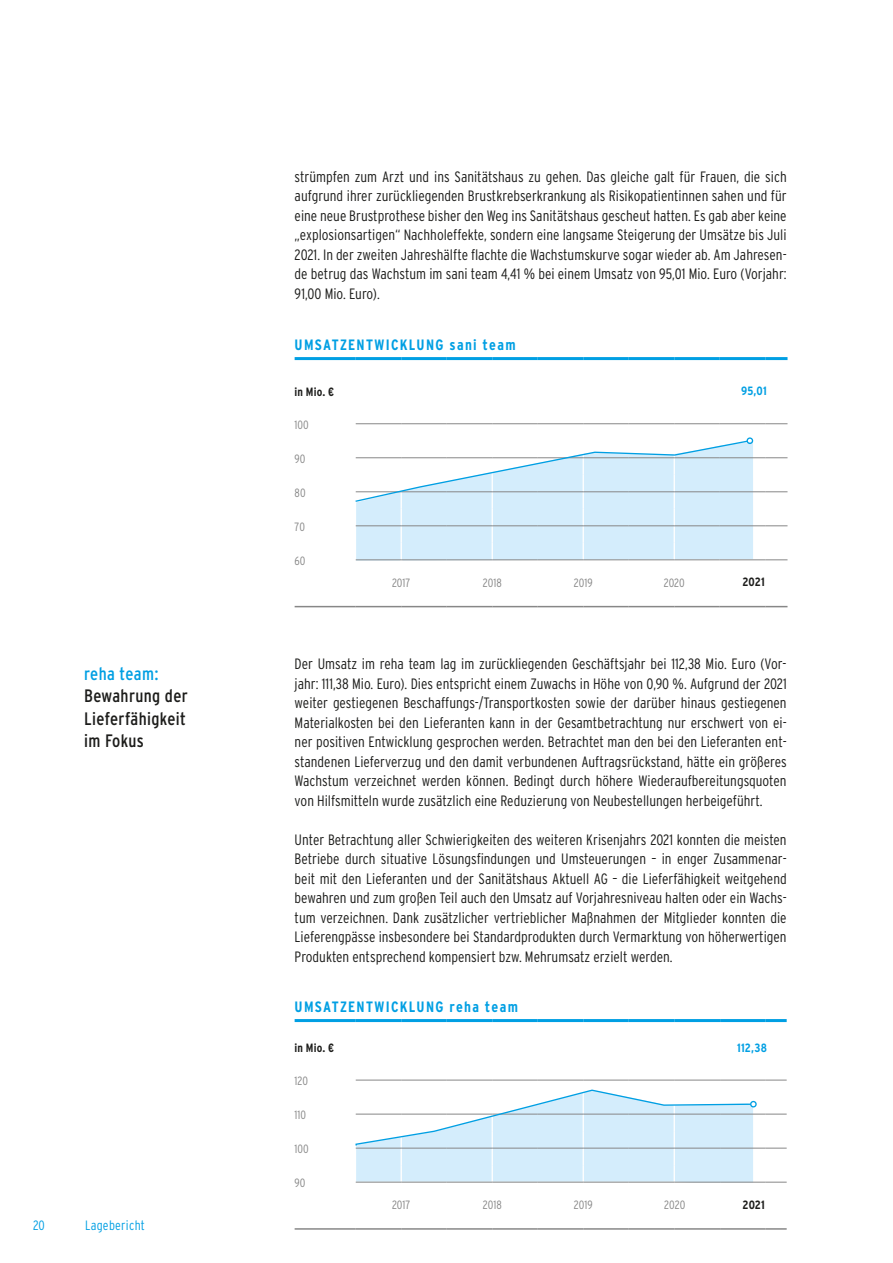
<style>
.page{position:relative;width:893px;height:1263px;background:#fff}
.page>*{position:absolute;margin:0;border:0;box-sizing:border-box;transform-origin:0 0}
.t1{font:condensed 18px/22.5px "Interstate";letter-spacing:.02em;color:#1d1d1b;text-align:justify}
.t2{font:condensed 18px "Interstate";letter-spacing:.02em;color:#009fe3}
.t3{font:300 condensed 15px/19.5px "Interstate";color:#1d1d1b;text-align:justify}
.t4{font:700 condensed 15px "Interstate";letter-spacing:.085em;color:#009fe3}
.t5{font:300 condensed 13.5px "Interstate";letter-spacing:.02em;color:#009fe3}
.t6{font:300 condensed 12px "Interstate";color:#878787}
.t7{font:700 condensed 12px "Interstate";letter-spacing:.01em;color:#1d1d1b}
.t8{font:700 condensed 12px "Interstate";letter-spacing:.01em;color:#009fe3}
</style>
<div class="page">
<hr style="left:295px;top:1228px;width:61px;height:2px;background:#878787">
<hr style="left:295px;top:1019px;width:61px;height:3px;background:#009fe3">
<hr style="left:356px;top:1019px;width:45px;height:3px;background:#009fe3">
<hr style="left:401px;top:1019px;width:46px;height:3px;background:#009fe3">
<hr style="left:447px;top:1019px;width:45px;height:3px;background:#009fe3">
<hr style="left:492px;top:1019px;width:46px;height:3px;background:#009fe3">
<hr style="left:538px;top:1019px;width:45px;height:3px;background:#009fe3">
<hr style="left:583px;top:1019px;width:46px;height:3px;background:#009fe3">
<hr style="left:629px;top:1019px;width:45px;height:3px;background:#009fe3">
<hr style="left:674px;top:1019px;width:47px;height:3px;background:#009fe3">
<hr style="left:721px;top:1019px;width:44px;height:3px;background:#009fe3">
<hr style="left:765px;top:1019px;width:22px;height:3px;background:#009fe3">
<hr style="left:356px;top:1182px;width:45px;height:1px;background:#878787">
<hr style="left:401px;top:1182px;width:46px;height:1px;background:#878787">
<hr style="left:447px;top:1182px;width:45px;height:1px;background:#878787">
<hr style="left:492px;top:1182px;width:46px;height:1px;background:#878787">
<hr style="left:538px;top:1182px;width:45px;height:1px;background:#878787">
<hr style="left:583px;top:1182px;width:46px;height:1px;background:#878787">
<hr style="left:629px;top:1182px;width:45px;height:1px;background:#878787">
<hr style="left:674px;top:1182px;width:47px;height:1px;background:#878787">
<hr style="left:721px;top:1182px;width:44px;height:1px;background:#878787">
<svg style="left:765px;top:1182px;width:22px;height:1px"></svg>
<hr style="left:356px;top:1228px;width:45px;height:2px;background:#878787">
<hr style="left:401px;top:1228px;width:46px;height:2px;background:#878787">
<hr style="left:447px;top:1228px;width:45px;height:2px;background:#878787">
<hr style="left:492px;top:1228px;width:46px;height:2px;background:#878787">
<hr style="left:538px;top:1228px;width:45px;height:2px;background:#878787">
<hr style="left:583px;top:1228px;width:46px;height:2px;background:#878787">
<hr style="left:629px;top:1228px;width:45px;height:2px;background:#878787">
<hr style="left:674px;top:1228px;width:47px;height:2px;background:#878787">
<hr style="left:721px;top:1228px;width:44px;height:2px;background:#878787">
<hr style="left:765px;top:1228px;width:22px;height:2px;background:#878787">
<hr style="left:721px;top:1148px;width:44px;height:1px;background:#878787">
<svg style="left:765px;top:1148px;width:22px;height:1px"></svg>
<hr style="left:721px;top:1114px;width:44px;height:1px;background:#878787">
<svg style="left:765px;top:1114px;width:22px;height:1px"></svg>
<hr style="left:721px;top:1080px;width:44px;height:1px;background:#878787">
<svg style="left:765px;top:1080px;width:22px;height:1px"></svg>
<svg style="left:355px;top:1079px;width:398px;height:103px"></svg>
<div style="left:750px;top:1101px;width:7px;height:6px;border:1px solid #009fe3;border-radius:50%"></div>
<hr style="left:295px;top:606px;width:61px;height:1px;background:#878787">
<hr style="left:295px;top:357px;width:61px;height:3px;background:#009fe3">
<hr style="left:356px;top:357px;width:45px;height:3px;background:#009fe3">
<hr style="left:401px;top:357px;width:46px;height:3px;background:#009fe3">
<hr style="left:447px;top:357px;width:45px;height:3px;background:#009fe3">
<hr style="left:492px;top:357px;width:46px;height:3px;background:#009fe3">
<hr style="left:538px;top:357px;width:45px;height:3px;background:#009fe3">
<hr style="left:583px;top:357px;width:46px;height:3px;background:#009fe3">
<hr style="left:629px;top:357px;width:45px;height:3px;background:#009fe3">
<hr style="left:674px;top:357px;width:46px;height:3px;background:#009fe3">
<hr style="left:720px;top:357px;width:45px;height:3px;background:#009fe3">
<hr style="left:765px;top:357px;width:22px;height:3px;background:#009fe3">
<hr style="left:720px;top:423px;width:45px;height:1px;background:#878787">
<svg style="left:765px;top:423px;width:22px;height:1px"></svg>
<hr style="left:720px;top:457px;width:45px;height:1px;background:#878787">
<svg style="left:765px;top:457px;width:22px;height:1px"></svg>
<hr style="left:356px;top:606px;width:45px;height:1px;background:#878787">
<hr style="left:401px;top:606px;width:46px;height:1px;background:#878787">
<hr style="left:447px;top:606px;width:45px;height:1px;background:#878787">
<hr style="left:492px;top:606px;width:46px;height:1px;background:#878787">
<hr style="left:538px;top:606px;width:45px;height:1px;background:#878787">
<hr style="left:583px;top:606px;width:46px;height:1px;background:#878787">
<hr style="left:629px;top:606px;width:45px;height:1px;background:#878787">
<hr style="left:674px;top:606px;width:46px;height:1px;background:#878787">
<hr style="left:720px;top:606px;width:45px;height:1px;background:#878787">
<svg style="left:765px;top:606px;width:22px;height:1px"></svg>
<hr style="left:720px;top:491px;width:45px;height:1px;background:#878787">
<svg style="left:765px;top:491px;width:22px;height:1px"></svg>
<hr style="left:720px;top:525px;width:45px;height:1px;background:#878787">
<svg style="left:765px;top:525px;width:22px;height:1px"></svg>
<hr style="left:356px;top:559px;width:45px;height:1px;background:#878787">
<hr style="left:401px;top:559px;width:46px;height:1px;background:#878787">
<hr style="left:447px;top:559px;width:45px;height:1px;background:#878787">
<hr style="left:492px;top:559px;width:46px;height:1px;background:#878787">
<hr style="left:538px;top:559px;width:45px;height:1px;background:#878787">
<hr style="left:583px;top:559px;width:46px;height:1px;background:#878787">
<hr style="left:629px;top:559px;width:45px;height:1px;background:#878787">
<hr style="left:674px;top:559px;width:46px;height:1px;background:#878787">
<hr style="left:720px;top:559px;width:45px;height:1px;background:#878787">
<svg style="left:765px;top:559px;width:22px;height:1px"></svg>
<svg style="left:355px;top:423px;width:394px;height:136px"></svg>
<div style="left:747px;top:437px;width:6px;height:7px;border:1px solid #009fe3;border-radius:50%"></div>
<p class="t2" style="left:84px;top:662px;width:76px">reha team:</p>
<p class="t1" style="left:84px;top:684px;width:105px">Bewahrung der Lieferfähigkeit im Fokus</p>
<p class="t5" style="left:33px;top:1217px;width:13px">20</p>
<p class="t5" style="left:85px;top:1217px;width:61px">Lagebericht</p>
<p class="t3" style="left:295px;top:167px;width:494px">strümpfen zum Arzt und ins Sanitätshaus zu gehen. Das gleiche galt für Frauen, die sich aufgrund ihrer zurückliegenden Brustkrebserkrankung als Risikopatientinnen sahen und für eine neue Brustprothese bisher den Weg ins Sanitätshaus gescheut hatten. Es gab aber keine „explosionsartigen“ Nachholeffekte, sondern eine langsame Steigerung der Umsätze bis Juli 2021. In der zweiten Jahreshälfte flachte die Wachstumskurve sogar wieder ab. Am Jahresen&shy;de betrug das Wachstum im sani team 4,41 % bei einem Umsatz von 95,01 Mio. Euro (Vorjahr:<br>91,00 Mio. Euro).</p>
<p class="t4" style="left:295px;top:336px;width:223px">UMSATZENTWICKLUNG sani team</p>
<p class="t7" style="left:295px;top:385px;width:41px">in Mio. €</p>
<p class="t6" style="left:295px;top:417px;width:16px">100</p>
<p class="t6" style="left:295px;top:451px;width:12px">90</p>
<p class="t6" style="left:295px;top:485px;width:12px">80</p>
<p class="t6" style="left:295px;top:519px;width:12px">70</p>
<p class="t6" style="left:295px;top:553px;width:12px">60</p>
<p class="t6" style="left:392px;top:575px;width:20px">2017</p>
<p class="t6" style="left:483px;top:575px;width:20px">2018</p>
<p class="t6" style="left:574px;top:575px;width:20px">2019</p>
<p class="t6" style="left:664px;top:575px;width:23px">2020</p>
<p class="t7" style="left:742px;top:575px;width:24px">2021</p>
<p class="t8" style="left:741px;top:384px;width:27px">95,01</p>
<p class="t3" style="left:295px;top:654px;width:494px">Der Umsatz im reha team lag im zurückliegenden Geschäftsjahr bei 112,38 Mio. Euro (Vor&shy;jahr: 111,38 Mio. Euro). Dies entspricht einem Zuwachs in Höhe von 0,90 %. Aufgrund der 2021 weiter gestiegenen Beschaffungs-/Transportkosten sowie der darüber hinaus gestiegenen Materialkosten bei den Lieferanten kann in der Gesamtbetrachtung nur erschwert von ei&shy;ner positiven Entwicklung gesprochen werden. Betrachtet man den bei den Lieferanten ent&shy;standenen Lieferverzug und den damit verbundenen Auftragsrückstand, hätte ein größeres Wachstum verzeichnet werden können. Bedingt durch höhere Wiederaufbereitungsquoten von Hilfsmitteln wurde zusätzlich eine Reduzierung von Neubestellungen herbeigeführt.</p>
<p class="t3" style="left:295px;top:830px;width:494px">Unter Betrachtung aller Schwierigkeiten des weiteren Krisenjahrs 2021 konnten die meisten Betriebe durch situative Lösungsfindungen und Umsteuerungen – in enger Zusammenar&shy;beit mit den Lieferanten und der Sanitätshaus Aktuell AG – die Lieferfähigkeit weitgehend bewahren und zum großen Teil auch den Umsatz auf Vorjahresniveau halten oder ein Wachs&shy;tum verzeichnen. Dank zusätzlicher vertrieblicher Maßnahmen der Mitglieder konnten die Lieferengpässe insbesondere bei Standardprodukten durch Vermarktung von höherwertigen Produkten entsprechend kompensiert bzw. Mehrumsatz erzielt werden.</p>
<p class="t4" style="left:295px;top:998px;width:225px">UMSATZENTWICKLUNG reha team</p>
<p class="t7" style="left:295px;top:1041px;width:41px">in Mio. €</p>
<p class="t6" style="left:295px;top:1073px;width:15px">120</p>
<p class="t6" style="left:295px;top:1107px;width:13px">110</p>
<p class="t6" style="left:295px;top:1141px;width:16px">100</p>
<p class="t6" style="left:295px;top:1175px;width:12px">90</p>
<p class="t6" style="left:392px;top:1197px;width:20px">2017</p>
<p class="t6" style="left:483px;top:1197px;width:20px">2018</p>
<p class="t6" style="left:574px;top:1197px;width:20px">2019</p>
<p class="t6" style="left:664px;top:1197px;width:23px">2020</p>
<p class="t7" style="left:742px;top:1198px;width:24px">2021</p>
<p class="t8" style="left:737px;top:1041px;width:31px">112,38</p>
</div>
